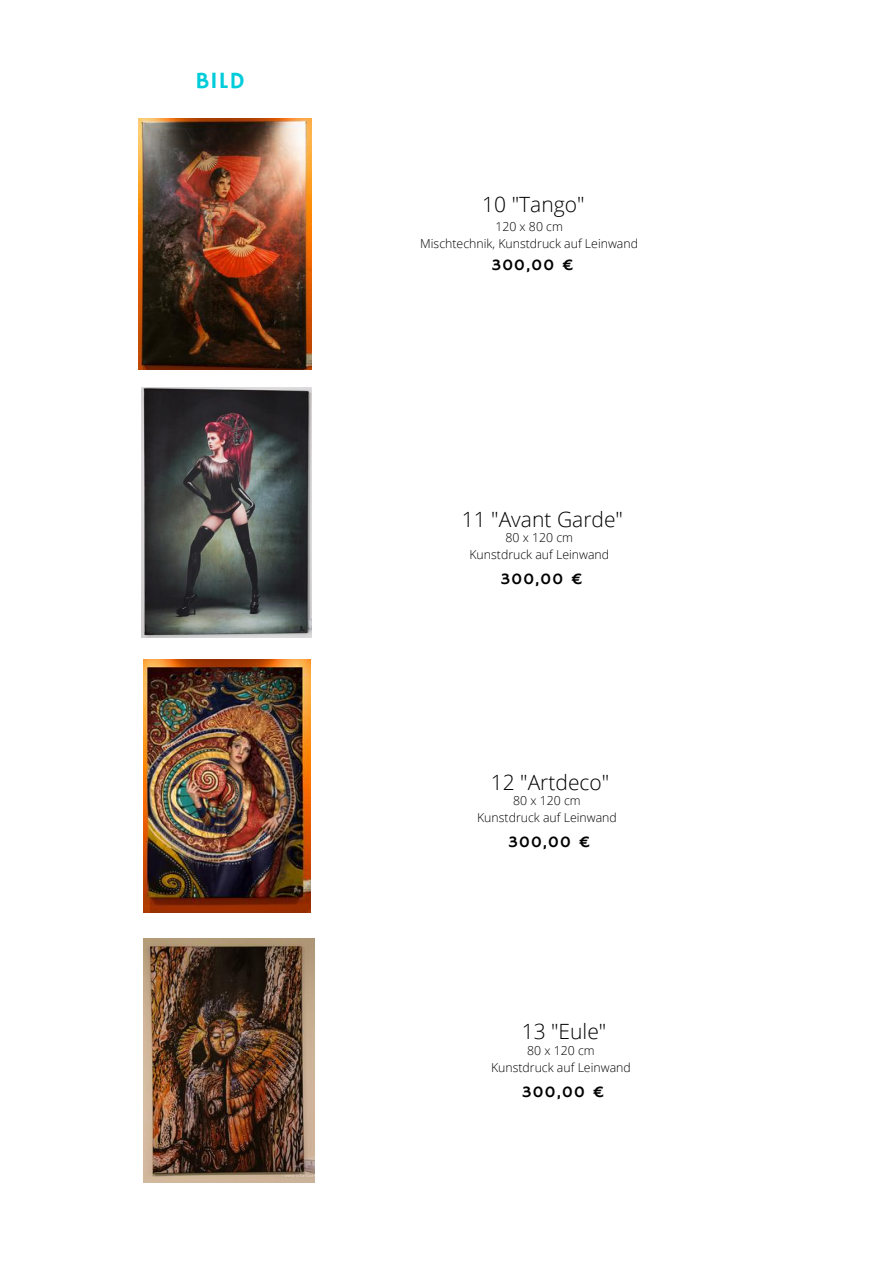
<style>
.page{position:relative;width:894px;height:1264px;background:#fff}
.page>*{position:absolute;margin:0;border:0;box-sizing:border-box;transform-origin:0 0}
.t1{font:23.25px "Hammersmith One";color:#00ccda}
.t2{font:300 21px "Open Sans";color:#000}
.t3{font:16.05px "Hammersmith One";letter-spacing:.08em;color:#000}
.t4{font:300 12.3px/17.2px "Open Sans";color:#000;text-align:center}
</style>
<div class="page">
<img style="left:138px;top:118px;width:174px;height:251px">
<img style="left:142px;top:387px;width:170px;height:250px">
<img style="left:143px;top:659px;width:167px;height:253px">
<img style="left:143px;top:938px;width:171px;height:244px">
<h1 class="t1" style="left:195px;top:67px;width:51px">BILD</h1>
<h2 class="t2" style="left:482px;top:190px;width:104px">10 "Tango"</h2>
<p class="t4" style="left:420px;top:218px;width:219px">120 x 80 cm<br>Mischtechnik, Kunstdruck auf Leinwand</p>
<h3 class="t3" style="left:491px;top:255px;width:84px">300,00 €</h3>
<h2 class="t2" style="left:461px;top:504px;width:163px">11 "Avant Garde"</h2>
<p class="t4" style="left:469px;top:529px;width:141px">80 x 120 cm<br>Kunstdruck auf Leinwand</p>
<h3 class="t3" style="left:500px;top:570px;width:84px">300,00 €</h3>
<h2 class="t2" style="left:490px;top:767px;width:120px">12 "Artdeco"</h2>
<p class="t4" style="left:477px;top:791px;width:141px">80 x 120 cm<br>Kunstdruck auf Leinwand</p>
<h3 class="t3" style="left:508px;top:832px;width:84px">300,00 €</h3>
<h2 class="t2" style="left:521px;top:1016px;width:86px">13 "Eule"</h2>
<p class="t4" style="left:491px;top:1041px;width:141px">80 x 120 cm<br>Kunstdruck auf Leinwand</p>
<h3 class="t3" style="left:522px;top:1082px;width:84px">300,00 €</h3>
</div>
